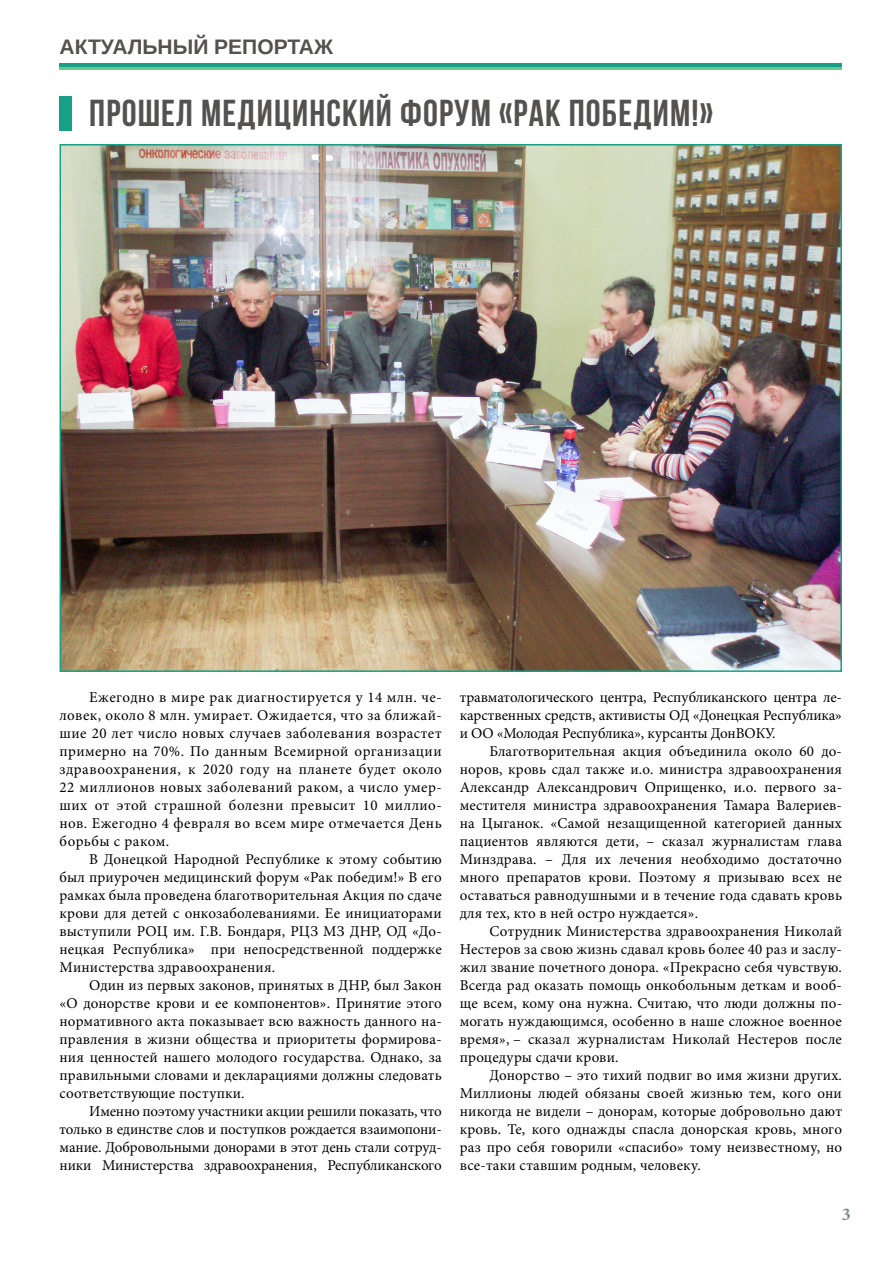
<style>
.page{position:relative;width:893px;height:1263px;background:#fff}
.page>*{position:absolute;margin:0;border:0;box-sizing:border-box;transform-origin:0 0}
.t1{font:700 37.5px "Bebas Neue";letter-spacing:.03em;color:#545250}
.t2{font:700 21px "Arimo";color:#545250}
.t3{font:700 18px "Minion Pro";color:#7f8c8d}
.t4{font:15px/18px "Minion Pro";letter-spacing:.01em;color:#000;text-align:justify}
</style>
<div class="page">
<div style="left:60px;top:63px;width:782px;height:5px;background:#16a085"></div>
<hr style="left:60px;top:68px;width:782px;height:2px;background:#6cc893">
<img style="left:63px;top:147px;width:776px;height:522px">
<div style="left:60px;top:96px;width:12px;height:34px;background:#16a085"></div>
<h2 class="t2" style="left:60px;top:32px;width:275px">АКТУАЛЬНЫЙ РЕПОРТАЖ</h2>
<h1 class="t1" style="left:89px;top:92px;width:625px">ПРОШЕЛ МЕДИЦИНСКИЙ ФОРУМ «РАК ПОБЕДИМ!»</h1>
<p class="t4" style="left:60px;top:688px;width:384px;text-indent:30px">Ежегодно в мире рак диагностируется у 14 млн. че&shy;ловек, около 8 млн. умирает. Ожидается, что за ближай&shy;шие 20 лет число новых случаев заболевания возрастет примерно на 70%. По данным Всемирной организации здравоохранения, к 2020 году на планете будет около 22 миллионов новых заболеваний раком, а число умер&shy;ших от этой страшной болезни превысит 10 миллио&shy;нов. Ежегодно 4 февраля во всем мире отмечается День борьбы с раком.</p>
<p class="t4" style="left:60px;top:850px;width:384px;text-indent:30px">В Донецкой Народной Республике к этому событию был приурочен медицинский форум «Рак победим!» В его рамках была проведена благотворительная Акция по сдаче крови для детей с онкозаболеваниями. Ее инициаторами выступили РОЦ им. Г.В. Бондаря, РЦЗ МЗ ДНР, ОД «До&shy;нецкая Республика» при непосредственной поддержке Министерства здравоохранения.</p>
<p class="t4" style="left:60px;top:976px;width:384px;text-indent:30px">Один из первых законов, принятых в ДНР, был Закон «О донорстве крови и ее компонентов». Принятие этого нормативного акта показывает всю важность данного на&shy;правления в жизни общества и приоритеты формирова&shy;ния ценностей нашего молодого государства. Однако, за правильными словами и декларациями должны следовать соответствующие поступки.</p>
<p class="t4" style="left:60px;top:1102px;width:384px;text-indent:30px">Именно поэтому участники акции решили показать, что только в единстве слов и поступков рождается взаимопони&shy;мание. Добровольными донорами в этот день стали сотруд&shy;ники Министерства здравоохранения, Республиканского</p>
<p class="t4" style="left:460px;top:688px;width:384px">травматологического центра, Республиканского центра ле&shy;карственных средств, активисты ОД «Донецкая Республика» и ОО «Молодая Республика», курсанты ДонВОКУ.</p>
<p class="t4" style="left:460px;top:742px;width:384px;text-indent:30px">Благотворительная акция объединила около 60 до&shy;норов, кровь сдал также и.о. министра здравоохранения Александр Александрович Оприщенко, и.о. первого за&shy;местителя министра здравоохранения Тамара Валериев&shy;на Цыганок. «Самой незащищенной категорией данных пациентов являются дети, – сказал журналистам глава Минздрава. – Для их лечения необходимо достаточно много препаратов крови. Поэтому я призываю всех не оставаться равнодушными и в течение года сдавать кровь для тех, кто в ней остро нуждается».</p>
<p class="t4" style="left:460px;top:922px;width:384px;text-indent:30px">Сотрудник Министерства здравоохранения Николай Нестеров за свою жизнь сдавал кровь более 40 раз и заслу&shy;жил звание почетного донора. «Прекрасно себя чувствую.<br>Всегда рад оказать помощь онкобольным деткам и вооб&shy;ще всем, кому она нужна. Считаю, что люди должны по&shy;могать нуждающимся, особенно в наше сложное военное время», – сказал журналистам Николай Нестеров после процедуры сдачи крови.</p>
<p class="t4" style="left:460px;top:1066px;width:384px;text-indent:30px">Донорство – это тихий подвиг во имя жизни других.<br>Миллионы людей обязаны своей жизнью тем, кого они никогда не видели – донорам, которые добровольно дают кровь. Те, кого однажды спасла донорская кровь, много раз про себя говорили «спасибо» тому неизвестному, но все-таки ставшим родным, человеку.</p>
<p class="t3" style="left:842px;top:1202px;width:10px">3</p>
</div>
